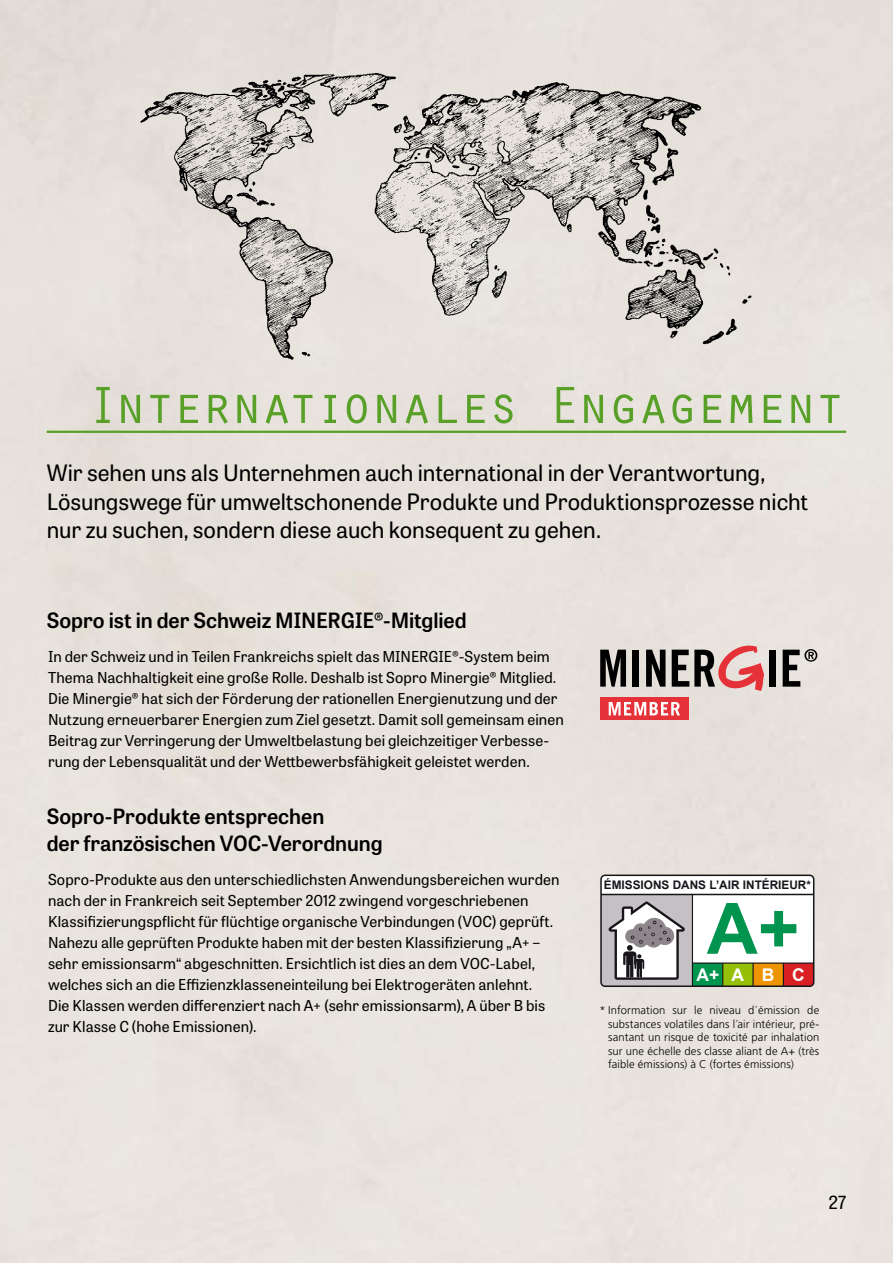
<style>
.page{position:relative;width:893px;height:1263px;background:#fff}
.page>*{position:absolute;margin:0;border:0;box-sizing:border-box;transform-origin:0 0}
.t1{font:700 70.95px "Arial";color:#00944f}
.t2{font:54px "Orator Std";letter-spacing:-.06em;color:#59a028}
.t3{font:22.5px/28.5px "Tablet Gothic";letter-spacing:-.005em;color:#000}
.t4{font:600 21px/27px "Tablet Gothic";letter-spacing:-.005em;color:#000}
.t5{font:18px "Tablet Gothic";color:#000}
.t6{font:700 17.55px "Arial";color:#fff}
.t7{font:15px/21px "Tablet Gothic";letter-spacing:.005em;color:#000}
.t8{font:700 11.85px "Arial";color:#19161b}
.t9{font:300 11.25px/13.5px "Frutiger LT Pro";letter-spacing:.01em;color:#000;text-align:justify}
</style>
<div class="page">
<div style="left:1px;top:0;width:892px;height:1263px;background:#e8e3dc"></div>
<hr style="left:47px;top:431px;width:799px;height:2px;background:#59a028">
<img style="left:105px;top:36px;width:688px;height:344px">
<img style="left:0;top:0;width:1px;height:744px">
<img style="left:0;top:744px;width:1px;height:519px">
<div style="left:600px;top:697px;width:88px;height:23px;background:#e53138"></div>
<svg style="left:600px;top:650px;width:26px;height:37px"></svg>
<div style="left:633px;top:650px;width:6px;height:37px;background:#000"></div>
<svg style="left:646px;top:650px;width:19px;height:37px"></svg>
<div style="left:769px;top:650px;width:7px;height:37px;background:#000"></div>
<svg style="left:672px;top:643px;width:92px;height:50px;background:#b8928f"></svg>
<svg style="left:783px;top:649px;width:34px;height:38px"></svg>
<svg style="left:609px;top:702px;width:71px;height:13px"></svg>
<div style="left:601px;top:875px;width:213px;height:111px;background:#fff;border-radius:4px"></div>
<div style="left:692px;top:963px;width:31px;height:23px;background:#00944f"></div>
<div style="left:723px;top:963px;width:30px;height:23px;background:#96c007"></div>
<div style="left:753px;top:963px;width:30px;height:23px;background:#ee9402"></div>
<div style="left:783px;top:963px;width:31px;height:23px;background:#d82025"></div>
<div style="left:601px;top:894px;width:91px;height:92px;background:#c4c0c3"></div>
<svg style="left:608px;top:901px;width:77px;height:79px"></svg>
<hr style="left:601px;top:894px;width:213px;height:1px;background:#19161b">
<hr style="left:692px;top:894px;width:1px;height:92px;background:#19161b">
<hr style="left:692px;top:962px;width:122px;height:2px;background:#19161b">
<svg style="left:783px;top:964px;width:1px;height:20px"></svg>
<svg style="left:722px;top:963px;width:1px;height:21px"></svg>
<hr style="left:752px;top:963px;width:2px;height:23px;background:#19161b">
<div style="left:600px;top:874px;width:214px;height:113px;border:2px solid #19161b;border-radius:4px"></div>
<h2 class="t2" style="left:87px;top:366px;width:761px">Internationales Engagement</h2>
<h3 class="t3" style="left:47px;top:458px;width:763px">Wir sehen uns als Unternehmen auch international in der Verantwortung,<br>Lösungswege für umweltschonende Produkte und Produktionsprozesse nicht nur zu suchen, sondern diese auch konsequent zu gehen.</h3>
<h3 class="t4" style="left:47px;top:606px;width:421px">Sopro ist in der Schweiz MINERGIE®-Mitglied</h3>
<p class="t7" style="left:48px;top:645px;width:517px">In der Schweiz und in Teilen Frankreichs spielt das MINERGIE®--System beim Thema Nachhaltigkeit eine große Rolle. Deshalb ist Sopro Minergie® Mitglied.<br>Die Minergie® hat sich der Förderung der rationellen Energienutzung und der Nutzung erneuerbarer Energien zum Ziel gesetzt. Damit soll gemeinsam einen Beitrag zur Verringerung der Umweltbelastung bei gleichzeitiger Verbesse&shy;rung der Lebensqualität und der Wettbewerbsfähigkeit geleistet werden.</p>
<h3 class="t4" style="left:47px;top:802px;width:337px">Sopro-Produkte entsprechen<br>der französischen VOC-Verordnung</h3>
<p class="t7" style="left:48px;top:868px;width:513px">Sopro-Produkte aus den unterschiedlichsten Anwendungsbereichen wurden nach der in Frankreich seit September 2012 zwingend vorgeschriebenen Klassifizierungspflicht für flüchtige organische Verbindungen (VOC) geprüft.<br>Nahezu alle geprüften Produkte haben mit der besten Klassifizierung „A+ – sehr emissionsarm“ abgeschnitten. Ersichtlich ist dies an dem VOC-Label, welches sich an die Effizienzklasseneinteilung bei Elektrogeräten anlehnt.<br>Die Klassen werden differenziert nach A+ (sehr emissionsarm), A über B bis zur Klasse C (hohe Emissionen).</p>
<p class="t8" style="left:604px;top:877px;width:209px">ÉMISSIONS DANS L’AIR INTÉRIEUR*</p>
<h1 class="t1" style="left:707px;top:882px;width:94px">A+</h1>
<p class="t6" style="left:696px;top:963px;width:110px">A+A B C</p>
<p class="t9" style="left:608px;top:1003px;width:213px;text-indent:-9px">* Information sur le niveau d´émission de substances volatiles dans l´air intérieur, pré&shy;santant un risque de toxicité par inhalation sur une échelle des classe aliant de A+ (très faible émissions) à C (fortes émissions)</p>
<p class="t5" style="left:828px;top:1189px;width:19px">27</p>
</div>
